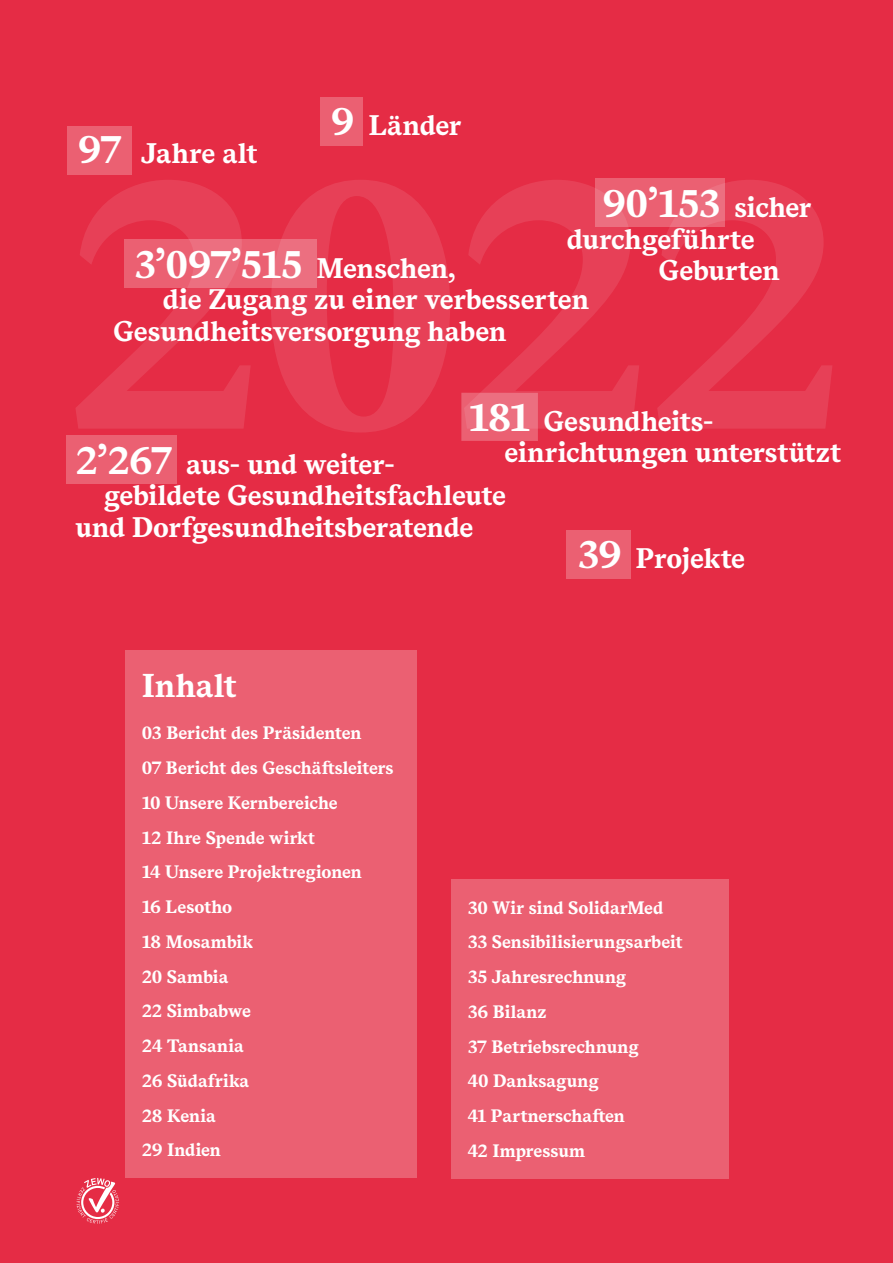
<style>
.page{position:relative;width:893px;height:1263px;background:#e52c45}
.page>*{position:absolute;margin:0;border:0;box-sizing:border-box;transform-origin:0 0}
.t1{font:700 355.5px "Messina Serif";color:#fff}
.t2{font:700 39px "Messina Serif";letter-spacing:-.01em;color:#fff}
.t3{font:700 33px "Messina Serif";color:#fff}
.t4{font:700 28.35px/31.5px "Messina Serif";letter-spacing:-.01em;color:#fff}
.t5{font:700 18px/34.8px "Messina Serif";letter-spacing:-.005em;color:#fff}
.s1{font-size:39px}
.s2{font-size:28.35px}
</style>
<div class="page">
<div style="left:125px;top:650px;width:292px;height:528px;background:#eb6072"></div>
<div style="left:451px;top:879px;width:278px;height:299px;background:#eb6072"></div>
<svg style="left:77px;top:1178px;width:42px;height:46px"></svg>
<div style="left:67px;top:126px;width:64px;height:48px;background:#eb6072"></div>
<div style="left:66px;top:435px;width:110px;height:48px;background:#eb6072"></div>
<div style="left:595px;top:179px;width:129px;height:48px;background:#eb6072"></div>
<div style="left:124px;top:239px;width:193px;height:49px;background:#eb6072"></div>
<div style="left:567px;top:531px;width:64px;height:48px;background:#eb6072"></div>
<div style="left:461px;top:393px;width:77px;height:48px;background:#eb6072"></div>
<div style="left:320px;top:98px;width:43px;height:48px;background:#eb6072"></div>
<h3 class="t4" style="left:78px;top:137px;width:181px"><span class="s1">97</span> Jahre alt</h3>
<h3 class="t4" style="left:331px;top:109px;width:132px"><span class="s1">9</span> Länder</h3>
<h1 class="t1" style="left:61px;top:37px;width:791px">2022</h1>
<h2 class="t2" style="left:602px;top:174px;width:211px">90’153 <span class="s2">sicher</span></h2>
<h3 class="t4" style="left:567px;top:223px;width:189px">durchgeführte</h3>
<h2 class="t2" style="left:135px;top:235px;width:323px">3’097’515 <span class="s2">Menschen,</span></h2>
<h3 class="t4" style="left:659px;top:255px;width:122px">Geburten</h3>
<h3 class="t4" style="left:113px;top:284px;width:477px;text-indent:49px">die Zugang zu einer verbesserten<br>Gesundheitsversorgung haben</h3>
<h3 class="t4" style="left:504px;top:405px;width:338px;text-indent:-35px"><span class="s1">181</span> Gesundheits&shy;einrichtungen unterstützt</h3>
<h3 class="t4" style="left:75px;top:448px;width:321px"><span class="s1">2’267</span> aus- und weiter-</h3>
<h3 class="t4" style="left:104px;top:479px;width:404px">gebildete Gesundheitsfachleute</h3>
<h3 class="t4" style="left:75px;top:511px;width:400px">und Dorfgesundheitsberatende</h3>
<h3 class="t4" style="left:578px;top:543px;width:169px"><span class="s1">39</span> Projekte</h3>
<h3 class="t3" style="left:142px;top:661px;width:96px">Inhalt</h3>
<p class="t5" style="left:142px;top:716px;width:253px">03 Bericht des Präsidenten<br>07 Bericht des Geschäftsleiters<br>10 Unsere Kernbereiche<br>12 Ihre Spende wirkt<br>14 Unsere Projektregionen<br>16 Lesotho<br>18 Mosambik<br>20 Sambia<br>22 Simbabwe<br>24 Tansania<br>26 Südafrika<br>28 Kenia<br>29 Indien</p>
<p class="t5" style="left:468px;top:890px;width:216px">30 Wir sind SolidarMed<br>33 Sensibilisierungsarbeit<br>35 Jahresrechnung<br>36 Bilanz<br>37 Betriebsrechnung<br>40 Danksagung<br>41 Partnerschaften<br>42 Impressum</p>
</div>
